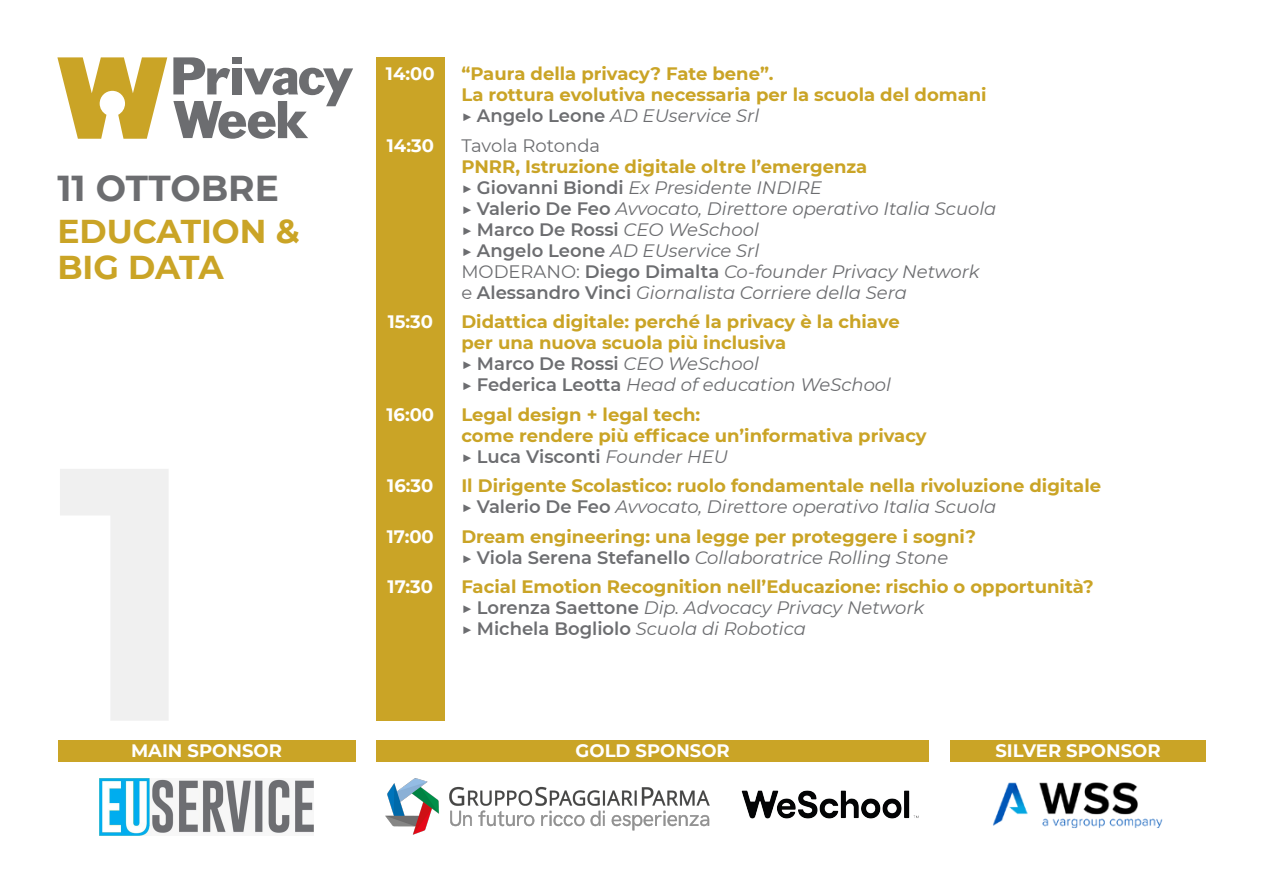
<style>
.page{position:relative;width:1263px;height:893px;background:#fff}
.page>*{position:absolute;margin:0;border:0;box-sizing:border-box;transform-origin:0 0}
.t1{font:700 36px "Montserrat";color:#6c6d70}
.t2{font:700 33px/36px "Montserrat";color:#caa426}
.t3{font:700 18px/21px "Montserrat";color:#caa426}
.t4{font:italic 18px/21px "Montserrat";color:#6c6d70}
.t5{font:700 18px "Montserrat";color:#fff}
.s1{font-weight:400;color:#6c6d70}
.s2{font-weight:600;color:#6c6d70}
.s3{font-weight:400;font-style:italic;color:#6c6d70}
.s4{font-style:normal}
.s5{font-weight:700;font-style:normal;color:#caa426}
.s6{font-weight:600;font-style:normal}
</style>
<div class="page">
<div style="left:376px;top:57px;width:68px;height:664px;background:#caa426"></div>
<img style="left:385px;top:779px;width:325px;height:55px">
<img style="left:741px;top:790px;width:178px;height:29px">
<img style="left:99px;top:779px;width:215px;height:56px">
<svg style="left:173px;top:57px;width:180px;height:82px"></svg>
<svg style="left:57px;top:57px;width:110px;height:82px"></svg>
<div style="left:232px;top:57px;width:10px;height:7px;background:#6c6d70"></div>
<div style="left:58px;top:740px;width:297px;height:21px;background:#caa426"></div>
<div style="left:376px;top:740px;width:553px;height:21px;background:#caa426"></div>
<div style="left:950px;top:740px;width:255px;height:21px;background:#caa426"></div>
<img style="left:993px;top:782px;width:170px;height:46px">
<p class="t1" style="left:57px;top:162px;width:223px">11 OTTOBRE</p>
<p class="t2" style="left:57px;top:212px;width:244px">EDUCATION &amp;<br>BIG DATA</p>
<p class="t5" style="left:386px;top:61px;width:50px">14:00</p>
<p class="t3" style="left:461px;top:62px;width:527px">“Paura della privacy? Fate bene”.<br>La rottura evolutiva necessaria per la scuola del domani <span class="s1">▶</span> <span class="s2">Angelo Leone</span> <span class="s3">AD EUservice Srl</span></p>
<p class="t5" style="left:387px;top:132px;width:49px">14:30</p>
<p class="t4" style="left:461px;top:134px;width:537px"><span class="s4">Tavola Rotonda<br></span><span class="s5">PNRR, Istruzione digitale oltre l’emergenza<br></span><span class="s4">▶</span> <span class="s6">Giovanni Biondi</span> Ex Presidente INDIRE<br><span class="s4">▶</span> <span class="s6">Valerio De Feo</span> Avvocato, Direttore operativo Italia Scuola <span class="s4">▶</span> <span class="s6">Marco De Rossi</span> CEO WeSchool<br><span class="s4">▶</span> <span class="s6">Angelo Leone</span> AD EUservice Srl<br><span class="s4">MODERANO:</span> <span class="s6">Diego Dimalta</span> Co-founder Privacy Network<br><span class="s4">e</span> <span class="s6">Alessandro Vinci</span> Giornalista Corriere della Sera</p>
<p class="t5" style="left:388px;top:309px;width:47px">15:30</p>
<p class="t3" style="left:461px;top:310px;width:440px">Didattica digitale: perché la privacy è la chiave per una nuova scuola più inclusiva<br><span class="s1">▶</span> <span class="s2">Marco De Rossi</span> <span class="s3">CEO WeSchool<br></span><span class="s1">▶</span> <span class="s2">Federica Leotta</span> <span class="s3">Head of education WeSchool</span></p>
<p class="t5" style="left:386px;top:401px;width:49px">16:00</p>
<p class="t3" style="left:461px;top:403px;width:467px">Legal design + legal tech:<br>come rendere più efficace un’informativa privacy <span class="s1">▶</span> <span class="s2">Luca Visconti</span> <span class="s3">Founder HEU</span></p>
<p class="t5" style="left:387px;top:473px;width:48px">16:30</p>
<p class="t3" style="left:461px;top:474px;width:641px">Il Dirigente Scolastico: ruolo fondamentale nella rivoluzione digitale <span class="s1">▶</span> <span class="s2">Valerio De Feo</span> <span class="s3">Avvocato, Direttore operativo Italia Scuola</span></p>
<p class="t5" style="left:387px;top:523px;width:49px">17:00</p>
<p class="t3" style="left:461px;top:525px;width:516px">Dream engineering: una legge per proteggere i sogni? <span class="s1">▶</span> <span class="s2">Viola Serena Stefanello</span> <span class="s3">Collaboratrice Rolling Stone</span></p>
<p class="t5" style="left:388px;top:574px;width:47px">17:30</p>
<p class="t3" style="left:461px;top:575px;width:634px">Facial Emotion Recognition nell’Educazione: rischio o opportunità? <span class="s1">▶</span> <span class="s2">Lorenza Saettone</span> <span class="s3">Dip. Advocacy Privacy Network<br></span><span class="s1">▶</span> <span class="s2">Michela Bogliolo</span> <span class="s3">Scuola di Robotica</span></p>
<p class="t5" style="left:131px;top:738px;width:152px">MAIN SPONSOR</p>
<p class="t5" style="left:576px;top:738px;width:156px">GOLD SPONSOR</p>
<p class="t5" style="left:995px;top:738px;width:167px">SILVER SPONSOR</p>
</div>
